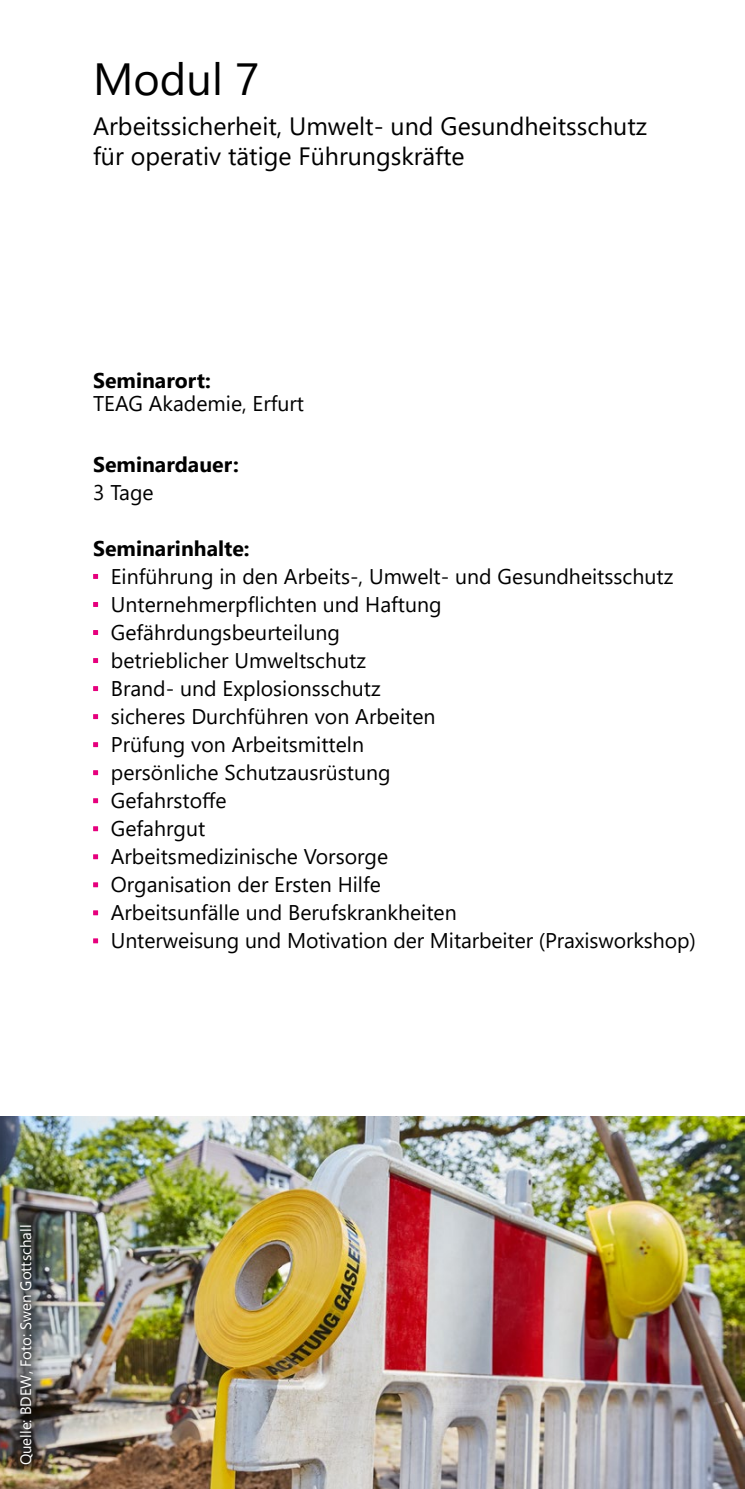
<style>
.page{position:relative;width:745px;height:1489px;background:#fff}
.page>*{position:absolute;margin:0;border:0;box-sizing:border-box;transform-origin:0 0}
.t1{font:45px "Segoe UI";color:#000}
.t2{font:25px/30px "Segoe UI";color:#000}
.t3{font:21.25px/28px "Segoe UI";color:#000}
.t4{font:700 21.25px "Segoe UI";color:#000}
.t5{font:15px "Segoe UI";color:#fff}
</style>
<div class="page">
<svg style="left:93px;top:574px;width:5px;height:5px"></svg>
<svg style="left:93px;top:602px;width:5px;height:5px"></svg>
<svg style="left:93px;top:630px;width:5px;height:5px"></svg>
<svg style="left:93px;top:658px;width:5px;height:5px"></svg>
<svg style="left:93px;top:686px;width:5px;height:5px"></svg>
<svg style="left:93px;top:714px;width:5px;height:5px"></svg>
<svg style="left:93px;top:742px;width:5px;height:5px"></svg>
<svg style="left:93px;top:770px;width:5px;height:5px"></svg>
<svg style="left:93px;top:798px;width:5px;height:5px"></svg>
<svg style="left:93px;top:826px;width:5px;height:5px"></svg>
<svg style="left:93px;top:854px;width:5px;height:5px"></svg>
<svg style="left:93px;top:882px;width:5px;height:5px"></svg>
<svg style="left:93px;top:910px;width:5px;height:5px"></svg>
<svg style="left:93px;top:938px;width:5px;height:5px"></svg>
<img style="left:0;top:1116px;width:744px;height:372px">
<div style="left:5px;top:1211px;width:43px;height:268px;background:#000;opacity:.75"></div>
<h1 class="t1" style="left:93px;top:37px;width:168px">Modul 7</h1>
<p class="t2" style="left:93px;top:109px;width:555px">Arbeitssicherheit, Umwelt- und Gesundheitsschutz für operativ tätige Führungskräfte</p>
<p class="t4" style="left:93px;top:360px;width:119px">Seminarort:</p>
<p class="t3" style="left:93px;top:387px;width:212px">TEAG Akademie, Erfurt</p>
<p class="t4" style="left:93px;top:444px;width:147px">Seminardauer:</p>
<p class="t3" style="left:93px;top:476px;width:62px">3 Tage</p>
<p class="t4" style="left:93px;top:528px;width:158px">Seminarinhalte:</p>
<p class="t3" style="left:111px;top:560px;width:586px">Einführung in den Arbeits-, Umwelt- und Gesundheitsschutz Unternehmerpflichten und Haftung<br>Gefährdungsbeurteilung<br>betrieblicher Umweltschutz<br>Brand- und Explosionsschutz<br>sicheres Durchführen von Arbeiten<br>Prüfung von Arbeitsmitteln<br>persönliche Schutzausrüstung<br>Gefahrstoffe<br>Gefahrgut<br>Arbeitsmedizinische Vorsorge<br>Organisation der Ersten Hilfe<br>Arbeitsunfälle und Berufskrankheiten<br>Unterweisung und Motivation der Mitarbeiter (Praxisworkshop)</p>
<p class="t5" style="left:12px;top:1465px;width:242px;rotate:-90deg">Quelle: BDEW, Foto: Swen Gottschall</p>
</div>
